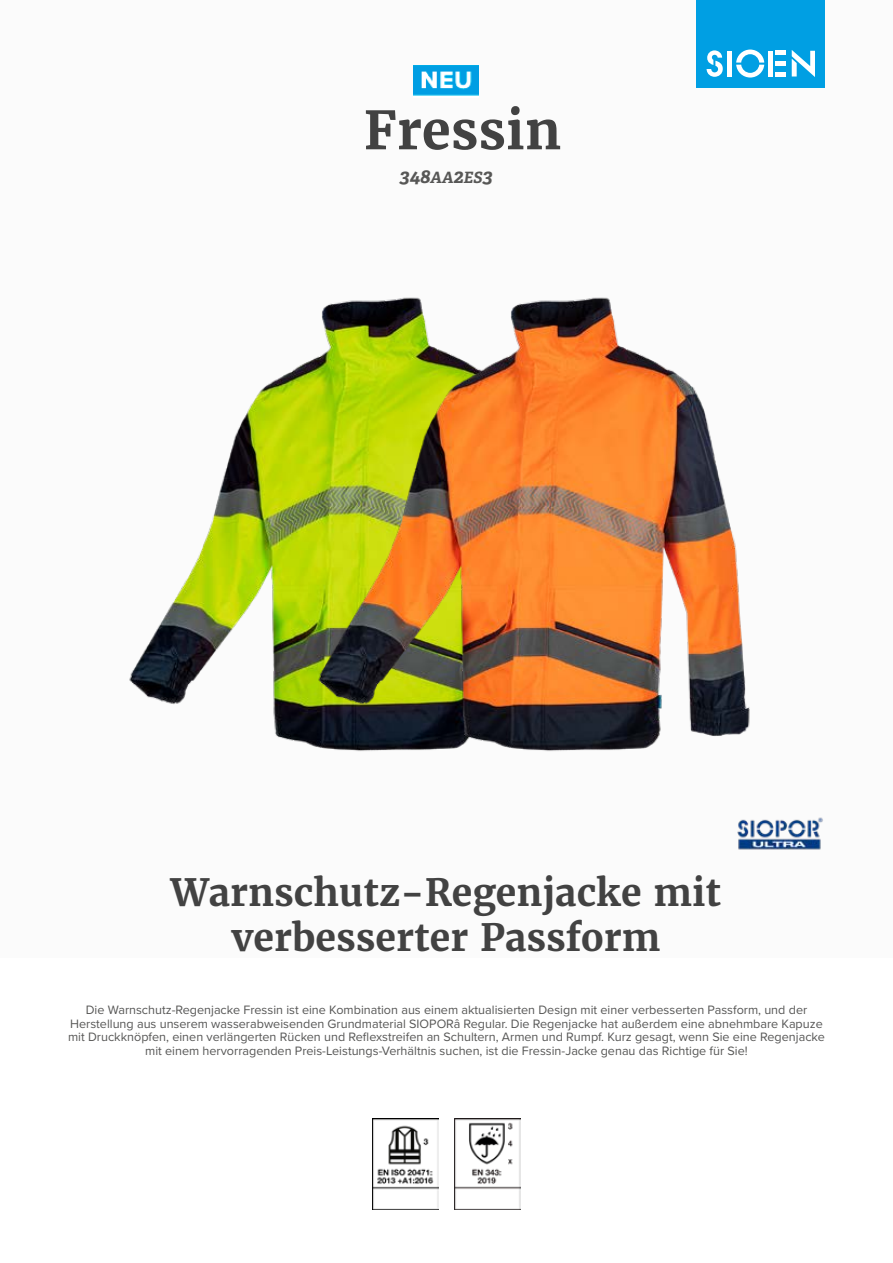
<style>
.page{position:relative;width:893px;height:1263px;background:#fff}
.page>*{position:absolute;margin:0;border:0;box-sizing:border-box;transform-origin:0 0}
.t1{font:700 52.5px "Merriweather";color:#424242}
.t2{font:700 37.5px/45px "Merriweather";color:#424242;text-align:center}
.t3{font:italic 700 19.5px "Adelle";color:#575756}
.t4{font:12.6px/13.6px "Proxima Nova";color:#575756;text-align:center}
.s1{font-size:15.6px}
</style>
<div class="page">
<div style="left:0;top:0;width:893px;height:957px;background:#fbfbfb"></div>
<div style="left:697px;top:0;width:128px;height:88px;background:#009fe3"></div>
<svg style="left:707px;top:50px;width:16px;height:27px"></svg>
<svg style="left:736px;top:50px;width:28px;height:28px"></svg>
<div style="left:727px;top:51px;width:5px;height:26px;background:#fff"></div>
<div style="left:768px;top:51px;width:5px;height:26px;background:#fff"></div>
<div style="left:775px;top:72px;width:11px;height:5px;background:#fff"></div>
<div style="left:775px;top:61px;width:11px;height:5px;background:#fff"></div>
<hr style="left:775px;top:51px;width:11px;height:4px;background:#fff">
<svg style="left:792px;top:50px;width:23px;height:27px"></svg>
<img style="left:783px;top:817px;width:40px;height:33px">
<img style="left:372px;top:1118px;width:66px;height:92px">
<img style="left:454px;top:1118px;width:67px;height:92px">
<img style="left:129px;top:366px;width:169px;height:376px">
<img style="left:298px;top:297px;width:485px;height:553px">
<img style="left:413px;top:65px;width:65px;height:31px">
<h1 class="t1" style="left:364px;top:97px;width:199px">Fressin</h1>
<h3 class="t3" style="left:399px;top:164px;width:95px">348<span class="s1">AA</span>2<span class="s1">ES</span>3</h3>
<h2 class="t2" style="left:171px;top:869px;width:552px">Warnschutz-Regenjacke mit verbesserter Passform</h2>
<p class="t4" style="left:68px;top:1002px;width:758px">Die Warnschutz-Regenjacke Fressin ist eine Kombination aus einem aktualisierten Design mit einer verbesserten Passform, und der Herstellung aus unserem wasserabweisenden Grundmaterial SIOPORâ Regular. Die Regenjacke hat außerdem eine abnehmbare Kapuze mit Druckknöpfen, einen verlängerten Rücken und Reflexstreifen an Schultern, Armen und Rumpf. Kurz gesagt, wenn Sie eine Regenjacke mit einem hervorragenden Preis-Leistungs-Verhältnis suchen, ist die Fressin-Jacke genau das Richtige für Sie!</p>
</div>
